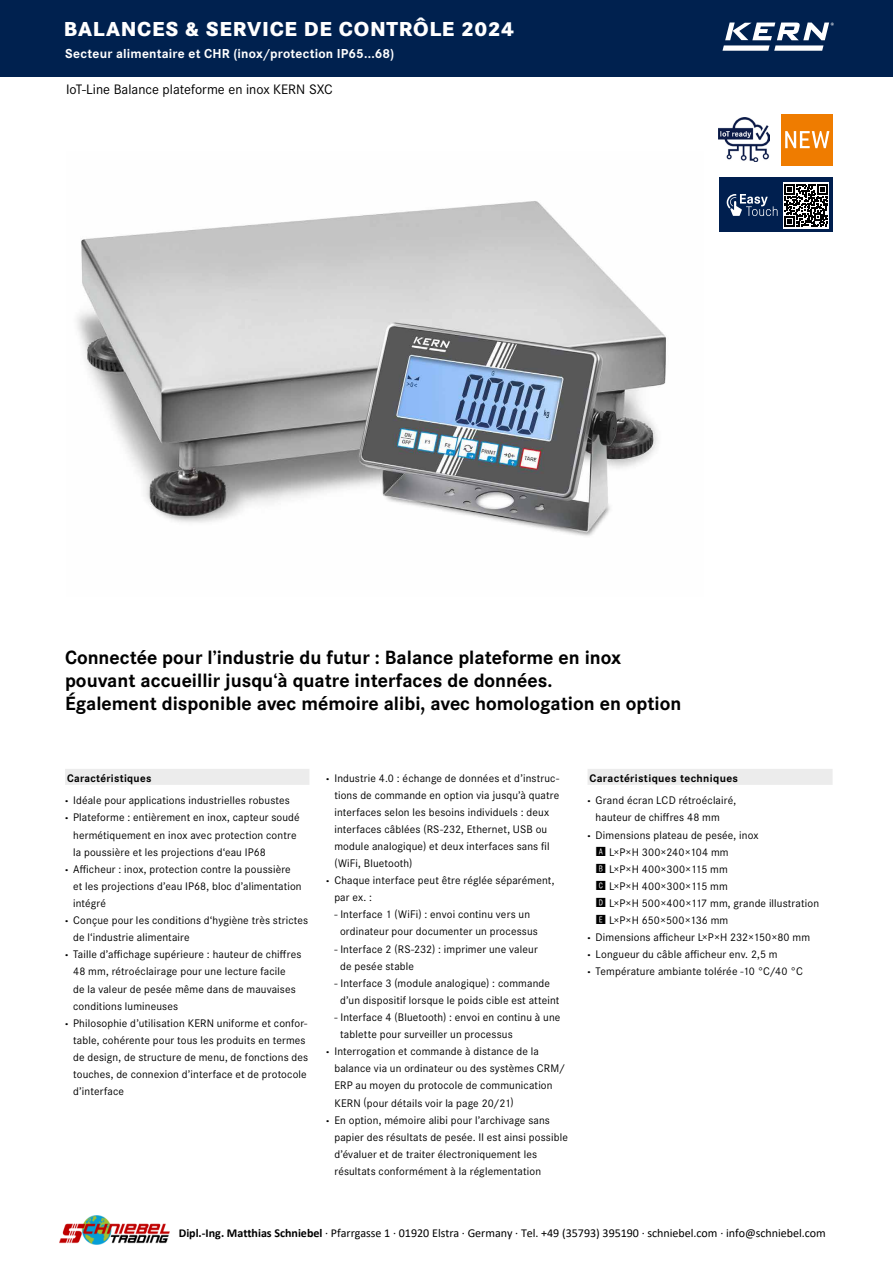
<style>
.page{position:relative;width:893px;height:1263px;background:#fff}
.page>*{position:absolute;margin:0;border:0;box-sizing:border-box;transform-origin:0 0}
.t1{font:800 21px "Corporate S Pro";letter-spacing:.035em;color:#fff}
.t2{font:700 19.95px/22.8px "Corporate S Pro";color:#000}
.t3{font:14.25px "Corporate S Pro";color:#000}
.t4{font:700 13.5px "Corporate S Pro";letter-spacing:.015em;color:#fff}
.t5{font:12px "Calibri";letter-spacing:-.005em;color:#000}
.t6{font:12px "Corporate S Pro";letter-spacing:.015em;color:#000}
.t7{font:11.4px/17.1px "Corporate S Pro";letter-spacing:.015em;color:#000}
.t8{font:700 11.4px/22.8px "Corporate S Pro";letter-spacing:.03em;color:#000}
.s1{font-weight:700}
.s2{font-weight:800}
.s3{font-weight:400}
.s4{font-family:"Square Frame Neg";font-size:12.45px}
</style>
<div class="page">
<img style="left:77px;top:201px;width:589px;height:335px">
<img style="left:718px;top:117px;width:52px;height:45px">
<div style="left:782px;top:114px;width:51px;height:51px;background:#ef7c00"></div>
<svg style="left:785px;top:131px;width:44px;height:17px"></svg>
<div style="left:65px;top:769px;width:244px;height:16px;background:#ececec"></div>
<div style="left:587px;top:769px;width:246px;height:16px;background:#ececec"></div>
<div style="left:719px;top:177px;width:114px;height:54px;background:#001f4f"></div>
<svg style="left:727px;top:194px;width:50px;height:22px"></svg>
<svg style="left:783px;top:182px;width:46px;height:46px"></svg>
<svg style="left:785px;top:184px;width:43px;height:43px;background:#585858"></svg>
<div style="left:0;top:0;width:893px;height:76px;background:#00214f"></div>
<svg style="left:722px;top:23px;width:112px;height:28px"></svg>
<img style="left:59px;top:1215px;width:111px;height:30px">
<h1 class="t1" style="left:64px;top:12px;width:452px">BALANCES &amp; SERVICE DE CONTRÔLE 2024</h1>
<p class="t4" style="left:65px;top:43px;width:330px">Secteur alimentaire et CHR (inox/protection IP65...68)</p>
<p class="t3" style="left:66px;top:79px;width:268px">IoT-Line Balance plateforme en inox KERN SXC</p>
<h2 class="t2" style="left:65px;top:645px;width:618px">Connectée pour l’industrie du futur : Balance plateforme en inox pouvant accueillir jusqu‘à quatre interfaces de données.<br>Également disponible avec mémoire alibi, avec homologation en option</h2>
<p class="t7" style="left:65px;top:765px;width:226px;line-height:22.8px"><span class="s1">Caractéristiques<br></span><span class="s2">·</span> Idéale pour applications industrielles robustes</p>
<p class="t7" style="left:65px;top:808px;width:236px"><span class="s2">·</span> Plateforme : entièrement en inox, capteur soudé</p>
<p class="t7" style="left:73px;top:825px;width:225px">hermétiquement en inox avec protection contre</p>
<p class="t7" style="left:73px;top:842px;width:194px">la poussière et les projections d‘eau IP68</p>
<p class="t7" style="left:65px;top:860px;width:227px"><span class="s2">·</span> Afficheur : inox, protection contre la poussière</p>
<p class="t7" style="left:73px;top:877px;width:230px">et les projections dʼeau IP68, bloc dʼalimentation</p>
<p class="t7" style="left:73px;top:894px;width:34px">intégré</p>
<p class="t7" style="left:65px;top:911px;width:245px"><span class="s2">·</span> Conçue pour les conditions d‘hygiène très strictes</p>
<p class="t7" style="left:73px;top:928px;width:118px">de l‘industrie alimentaire</p>
<p class="t7" style="left:65px;top:945px;width:238px"><span class="s2">·</span> Taille dʼaffichage supérieure : hauteur de chiffres</p>
<p class="t7" style="left:73px;top:962px;width:214px">48 mm, rétroéclairage pour une lecture facile</p>
<p class="t7" style="left:73px;top:979px;width:224px">de la valeur de pesée même dans de mauvaises</p>
<p class="t7" style="left:73px;top:996px;width:107px">conditions lumineuses</p>
<p class="t7" style="left:65px;top:1013px;width:244px"><span class="s2">·</span> Philosophie d’utilisation KERN uniforme et confor-</p>
<p class="t7" style="left:73px;top:1031px;width:234px">table, cohérente pour tous les produits en termes</p>
<p class="t7" style="left:73px;top:1048px;width:237px">de design, de structure de menu, de fonctions des</p>
<p class="t7" style="left:73px;top:1065px;width:235px">touches, de connexion d’interface et de protocole</p>
<p class="t7" style="left:73px;top:1082px;width:52px">d’interface</p>
<p class="t7" style="left:326px;top:768px;width:234px"><span class="s2">·</span> Industrie 4.0 : échange de données et d’instruc-</p>
<p class="t7" style="left:334px;top:785px;width:226px">tions de commande en option via jusqu’à quatre</p>
<p class="t7" style="left:334px;top:803px;width:216px">interfaces selon les besoins individuels : deux</p>
<p class="t7" style="left:334px;top:820px;width:214px">interfaces câblées (RS-232, Ethernet, USB ou</p>
<p class="t7" style="left:334px;top:837px;width:217px">module analogique) et deux interfaces sans fil</p>
<p class="t7" style="left:334px;top:854px;width:79px">(WiFi, Bluetooth)</p>
<p class="t7" style="left:326px;top:871px;width:230px"><span class="s2">·</span> Chaque interface peut être réglée séparément,</p>
<p class="t7" style="left:334px;top:888px;width:39px">par ex. :</p>
<p class="t7" style="left:340px;top:905px;width:199px;text-indent:-6px">- Interface 1 (WiFi) : envoi continu vers un ordinateur pour documenter un processus</p>
<p class="t7" style="left:340px;top:939px;width:199px;text-indent:-6px">- Interface 2 (RS-232) : imprimer une valeur de pesée stable</p>
<p class="t7" style="left:340px;top:974px;width:221px;text-indent:-6px">- Interface 3 (module analogique) : commande d’un dispositif lorsque le poids cible est atteint</p>
<p class="t7" style="left:334px;top:1008px;width:228px">- Interface 4 (Bluetooth) : envoi en continu à une</p>
<p class="t7" style="left:340px;top:1025px;width:174px">tablette pour surveiller un processus</p>
<p class="t7" style="left:326px;top:1042px;width:214px"><span class="s2">·</span> Interrogation et commande à distance de la</p>
<p class="t7" style="left:334px;top:1059px;width:233px">balance via un ordinateur ou des systèmes CRM/</p>
<p class="t7" style="left:334px;top:1076px;width:220px">ERP au moyen du protocole de communication</p>
<p class="t7" style="left:334px;top:1093px;width:181px">KERN (pour détails voir la page 20/21)</p>
<p class="t7" style="left:326px;top:1110px;width:225px"><span class="s2">·</span> En option, mémoire alibi pour l’archivage sans</p>
<p class="t7" style="left:334px;top:1127px;width:235px">papier des résultats de pesée. Il est ainsi possible</p>
<p class="t7" style="left:334px;top:1145px;width:204px">d’évaluer et de traiter électroniquement les</p>
<p class="t7" style="left:334px;top:1162px;width:208px">résultats conformément à la réglementation</p>
<p class="t8" style="left:587px;top:765px;width:152px">Caractéristiques techniques <span class="s2">·</span> <span class="s3">Grand écran LCD rétroéclairé,</span></p>
<p class="t7" style="left:596px;top:808px;width:126px">hauteur de chiffres 48 mm</p>
<p class="t7" style="left:587px;top:825px;width:172px"><span class="s2">·</span> Dimensions plateau de pesée, inox</p>
<p class="t7" style="left:596px;top:842px;width:135px"><span class="s4">A</span> L×P×H 300×240×104 mm</p>
<p class="t7" style="left:596px;top:860px;width:134px"><span class="s4">B</span> L×P×H 400×300×115 mm</p>
<p class="t7" style="left:596px;top:877px;width:134px"><span class="s4">C</span> L×P×H 400×300×115 mm</p>
<p class="t7" style="left:596px;top:894px;width:225px"><span class="s4">D</span> L×P×H 500×400×117 mm, grande illustration</p>
<p class="t7" style="left:596px;top:911px;width:134px"><span class="s4">E</span> L×P×H 650×500×136 mm</p>
<p class="t7" style="left:587px;top:928px;width:224px"><span class="s2">·</span> Dimensions afficheur L×P×H 232×150×80 mm</p>
<p class="t7" style="left:587px;top:945px;width:192px"><span class="s2">·</span> Longueur du câble afficheur env. 2,5 m</p>
<p class="t7" style="left:587px;top:962px;width:217px"><span class="s2">·</span> Température ambiante tolérée -10 °C/40 °C</p>
<p class="t5" style="left:179px;top:1228px;width:649px"><span class="s1">Dipl.-Ing. Matthias Schniebel</span> · Pfarrgasse 1 · 01920 Elstra · Germany · Tel. +49 (35793) 395190 · schniebel.com · info@schniebel.com</p>
<p class="t6" style="left:64px;top:1227px;width:650px">KERN &amp; SOHN GmbH · Ziegelei 1 · 72336 Balingen · Allemagne · Tel. +49 7433 9933 - 0 · www.kern-sohn.com · info@kern-sohn.com</p>
</div>
